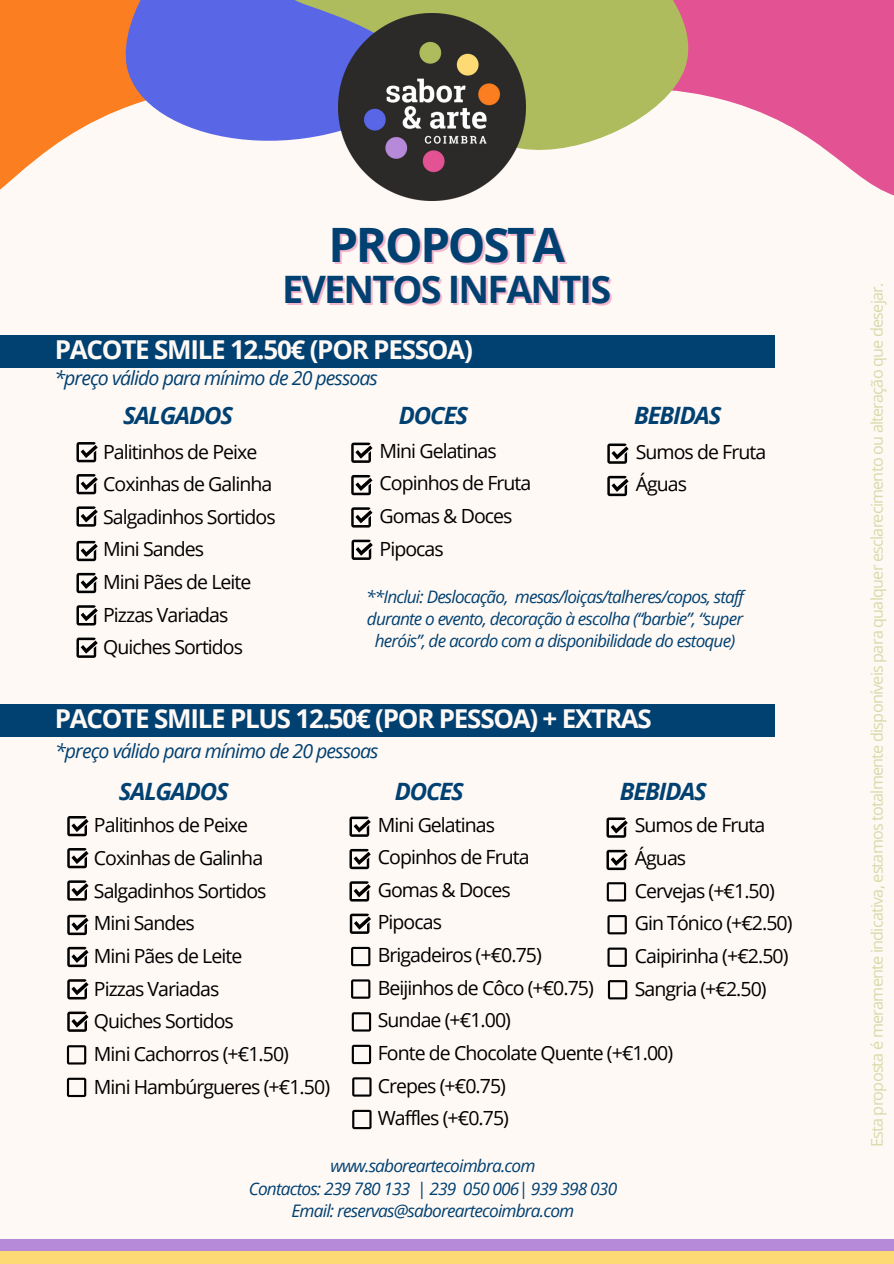
<style>
.page{position:relative;width:894px;height:1264px;background:#fff}
.page>*{position:absolute;margin:0;border:0;box-sizing:border-box;transform-origin:0 0}
.t1{font:700 47.4px "Open Sans";letter-spacing:-.045em;color:#004172}
.t2{font:700 37.8px "Open Sans";letter-spacing:-.045em;color:#004172}
.t3{font:700 25.95px "Open Sans";letter-spacing:-.045em;color:#fff9f5}
.t4{font:italic 700 23.85px "Open Sans";letter-spacing:-.045em;color:#004172}
.t5{font:19.5px "Open Sans";letter-spacing:-.05em;color:#000}
.t6{font:italic 19.5px "Open Sans";letter-spacing:-.05em;color:#004172}
.t7{font:italic 17.25px/21.8px "Open Sans";letter-spacing:-.05em;color:#004172;text-align:center}
.t8{font:16.2px "Open Sans";letter-spacing:-.05em;color:#aebc5d}
</style>
<div class="page">
<div style="left:0;top:0;width:893px;height:1263px;background:#fff9f5"></div>
<svg style="left:752px;top:0;width:141px;height:195px;fill:#e35293"></svg>
<div style="left:0;top:1239px;width:893px;height:24px;background:#b689d9"></div>
<svg style="left:0;top:0;width:76px;height:190px;fill:#fb7e20"></svg>
<svg style="left:76px;top:0;width:184px;height:141px;background:#977fb5"></svg>
<svg style="left:260px;top:0;width:492px;height:201px"></svg>
<img style="left:339px;top:13px;width:186px;height:187px">
<div style="left:0;top:1251px;width:893px;height:12px;background:#feda75"></div>
<svg style="left:76px;top:442px;width:22px;height:20px"></svg>
<svg style="left:76px;top:474px;width:22px;height:20px"></svg>
<svg style="left:76px;top:506px;width:22px;height:20px"></svg>
<svg style="left:351px;top:442px;width:21px;height:21px"></svg>
<svg style="left:351px;top:475px;width:21px;height:20px"></svg>
<svg style="left:351px;top:507px;width:21px;height:20px"></svg>
<svg style="left:76px;top:541px;width:22px;height:20px"></svg>
<svg style="left:76px;top:573px;width:22px;height:20px"></svg>
<svg style="left:76px;top:605px;width:22px;height:20px"></svg>
<svg style="left:76px;top:637px;width:22px;height:21px"></svg>
<svg style="left:351px;top:539px;width:22px;height:21px"></svg>
<svg style="left:607px;top:443px;width:21px;height:21px"></svg>
<svg style="left:607px;top:476px;width:21px;height:20px"></svg>
<svg style="left:67px;top:816px;width:21px;height:20px"></svg>
<svg style="left:67px;top:848px;width:21px;height:20px"></svg>
<svg style="left:67px;top:880px;width:21px;height:20px"></svg>
<svg style="left:349px;top:816px;width:21px;height:20px"></svg>
<svg style="left:349px;top:849px;width:21px;height:20px"></svg>
<svg style="left:349px;top:881px;width:21px;height:20px"></svg>
<svg style="left:67px;top:914px;width:21px;height:21px"></svg>
<svg style="left:67px;top:946px;width:21px;height:21px"></svg>
<svg style="left:67px;top:979px;width:21px;height:20px"></svg>
<svg style="left:67px;top:1011px;width:21px;height:20px"></svg>
<svg style="left:349px;top:913px;width:22px;height:20px"></svg>
<svg style="left:606px;top:817px;width:21px;height:20px"></svg>
<svg style="left:606px;top:849px;width:21px;height:21px"></svg>
<div style="left:0;top:335px;width:775px;height:33px;background:#004172"></div>
<svg style="left:66px;top:1045px;width:20px;height:20px"></svg>
<svg style="left:66px;top:1077px;width:20px;height:20px"></svg>
<svg style="left:351px;top:946px;width:19px;height:21px"></svg>
<svg style="left:351px;top:979px;width:19px;height:20px"></svg>
<svg style="left:351px;top:1012px;width:20px;height:20px"></svg>
<svg style="left:351px;top:1044px;width:20px;height:21px"></svg>
<svg style="left:352px;top:1077px;width:19px;height:20px"></svg>
<svg style="left:352px;top:1109px;width:19px;height:21px"></svg>
<svg style="left:606px;top:882px;width:20px;height:20px"></svg>
<svg style="left:607px;top:915px;width:19px;height:20px"></svg>
<svg style="left:607px;top:947px;width:19px;height:20px"></svg>
<svg style="left:607px;top:980px;width:20px;height:20px"></svg>
<div style="left:0;top:704px;width:775px;height:32px;background:#004172"></div>
<p class="t1" style="left:328px;top:211px;width:238px">PROPOSTA</p>
<p class="t2" style="left:282px;top:262px;width:330px">EVENTOS INFANTIS</p>
<p class="t3" style="left:55px;top:331px;width:419px">PACOTE SMILE 12.50€ (POR PESSOA)</p>
<p class="t6" style="left:54px;top:364px;width:325px">*preço válido para mínimo de 20 pessoas</p>
<p class="t4" style="left:123px;top:398px;width:111px">SALGADOS</p>
<p class="t4" style="left:399px;top:398px;width:71px">DOCES</p>
<p class="t4" style="left:634px;top:398px;width:89px">BEBIDAS</p>
<p class="t5" style="left:103px;top:437px;width:156px">Palitinhos de Peixe</p>
<p class="t5" style="left:103px;top:470px;width:171px">Coxinhas de Galinha</p>
<p class="t5" style="left:103px;top:503px;width:174px">Salgadinhos Sortidos</p>
<p class="t5" style="left:103px;top:535px;width:102px">Mini Sandes</p>
<p class="t5" style="left:103px;top:568px;width:150px">Mini Pães de Leite</p>
<p class="t5" style="left:103px;top:601px;width:127px">Pizzas Variadas</p>
<p class="t5" style="left:103px;top:633px;width:141px">Quiches Sortidos</p>
<p class="t5" style="left:379px;top:437px;width:119px">Mini Gelatinas</p>
<p class="t5" style="left:379px;top:469px;width:153px">Copinhos de Fruta</p>
<p class="t5" style="left:379px;top:502px;width:134px">Gomas &amp; Doces</p>
<p class="t5" style="left:379px;top:534px;width:66px">Pipocas</p>
<p class="t5" style="left:635px;top:437px;width:132px">Sumos de Fruta</p>
<p class="t5" style="left:635px;top:470px;width:53px">Águas</p>
<p class="t7" style="left:366px;top:585px;width:378px">**Inclui: Deslocação, mesas/loiças/talheres/copos, staf durante o evento, decoração à escolha (“barbie”, “super heróis”, de acordo com a disponibilidade do estoque)</p>
<p class="t3" style="left:55px;top:700px;width:598px">PACOTE SMILE PLUS 12.50€ (POR PESSOA) + EXTRAS</p>
<p class="t6" style="left:55px;top:737px;width:325px">*preço válido para mínimo de 20 pessoas</p>
<p class="t4" style="left:119px;top:775px;width:111px">SALGADOS</p>
<p class="t4" style="left:394px;top:775px;width:71px">DOCES</p>
<p class="t4" style="left:619px;top:775px;width:89px">BEBIDAS</p>
<p class="t5" style="left:94px;top:811px;width:156px">Palitinhos de Peixe</p>
<p class="t5" style="left:94px;top:844px;width:171px">Coxinhas de Galinha</p>
<p class="t5" style="left:94px;top:876px;width:174px">Salgadinhos Sortidos</p>
<p class="t5" style="left:94px;top:909px;width:102px">Mini Sandes</p>
<p class="t5" style="left:94px;top:942px;width:150px">Mini Pães de Leite</p>
<p class="t5" style="left:94px;top:974px;width:127px">Pizzas Variadas</p>
<p class="t5" style="left:94px;top:1007px;width:141px">Quiches Sortidos</p>
<p class="t5" style="left:94px;top:1040px;width:196px">Mini Cachorros (+€1.50)</p>
<p class="t5" style="left:94px;top:1072px;width:237px">Mini Hambúrgueres (+€1.50)</p>
<p class="t5" style="left:378px;top:810px;width:119px">Mini Gelatinas</p>
<p class="t5" style="left:378px;top:843px;width:153px">Copinhos de Fruta</p>
<p class="t5" style="left:378px;top:876px;width:134px">Gomas &amp; Doces</p>
<p class="t5" style="left:378px;top:908px;width:66px">Pipocas</p>
<p class="t5" style="left:378px;top:941px;width:165px">Brigadeiros (+€0.75)</p>
<p class="t5" style="left:378px;top:973px;width:217px">Beijinhos de Côco (+€0.75)</p>
<p class="t5" style="left:378px;top:1006px;width:135px">Sundae (+€1.00)</p>
<p class="t5" style="left:378px;top:1039px;width:297px">Fonte de Chocolate Quente (+€1.00)</p>
<p class="t5" style="left:378px;top:1071px;width:130px">Crepes (+€0.75)</p>
<p class="t5" style="left:634px;top:811px;width:132px">Sumos de Fruta</p>
<p class="t5" style="left:634px;top:844px;width:53px">Águas</p>
<p class="t5" style="left:634px;top:876px;width:141px">Cervejas (+€1.50)</p>
<p class="t5" style="left:634px;top:909px;width:159px">Gin Tónico (+€2.50)</p>
<p class="t5" style="left:634px;top:942px;width:155px">Caipirinha (+€2.50)</p>
<p class="t5" style="left:634px;top:974px;width:133px">Sangria (+€2.50)</p>
<p class="t5" style="left:378px;top:1104px;width:133px">Waffles (+€0.75)</p>
<p class="t7" style="left:330px;top:1154px;width:206px">www.saboreartecoimbra.com</p>
<p class="t7" style="left:249px;top:1176px;width:370px">Contactos: 239 780 133 | 239 050 006| 939 398 030</p>
<p class="t7" style="left:291px;top:1199px;width:284px">Email: reservas@saboreartecoimbra.com</p>
<p class="t8" style="left:865px;top:1147px;width:866px;rotate:-90deg">Esta proposta é meramente indicativa, estamos totalmente disponíveis para qualquer esclarecimento ou alteração que desejar.</p>
</div>
